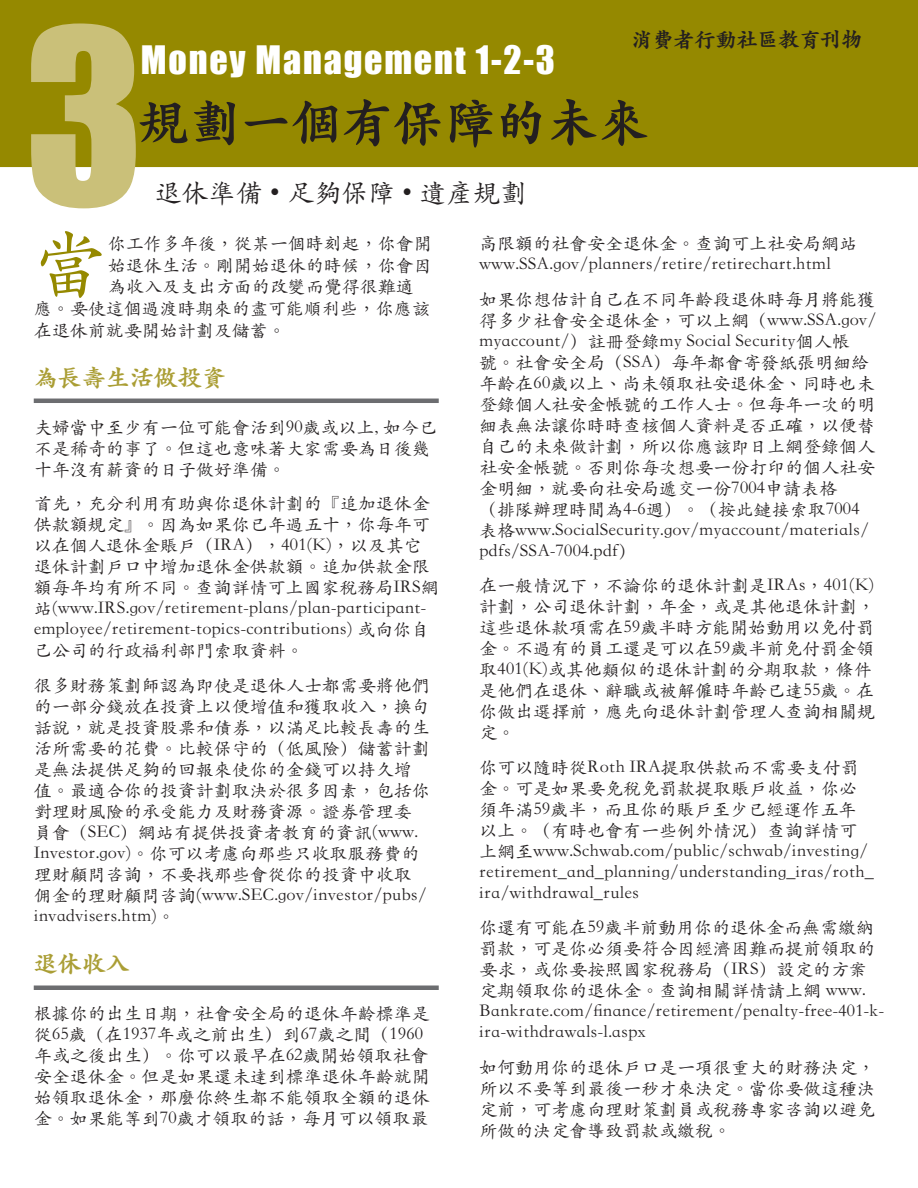
<style>
.page{position:relative;width:918px;height:1188px;background:#fff}
.page>*{position:absolute;margin:0;border:0;box-sizing:border-box;transform-origin:0 0}
.t1{font:225px "Impact";color:#cac079}
.Text_Ch{font:73.95px "ST Kaiti TC";color:#958900}
.t2{font:900 51px "ST Kaiti TC";color:#231f20}
.t3{font:36px "Impact";letter-spacing:.05em;color:#fff}
.t4{font:27px "ST Kaiti TC";color:#231f20}
.Subhead_Ch{font:900 24px "ST Kaiti TC";color:#aa9e35}
.t5{font:900 21px "ST Kaiti TC";color:#231f20}
.body_text__Ch{font:18px/21px "ST Kaiti TC";color:#231f20}
.Text_Ch-2{font:18px "ST Kaiti TC";color:#231f20}
.s1{font-family:"Gill Sans"}
</style>
<div class="page">
<div style="left:0;top:0;width:918px;height:166px;background:#958900"></div>
<div style="left:0;top:0;width:918px;height:167px;border:2px solid #958900"></div>
<hr style="left:34px;top:986px;width:405px;height:4px;background:#6c6d70">
<hr style="left:34px;top:399px;width:405px;height:4px;background:#6c6d70">
<p class="t1" style="left:25px;top:-58px;width:121px">3</p>
<p class="t5" style="left:632px;top:27px;width:232px">消費者行動社區教育刊物</p>
<p class="t3" style="left:141px;top:32px;width:416px">Money Management 1-2-3</p>
<p class="t2" style="left:138px;top:91px;width:511px">規劃一個有保障的未來</p>
<p class="t4" style="left:154px;top:176px;width:375px">退休準備 <span class="s1">•</span> 足夠保障 <span class="s1">•</span> 遺產規劃</p>
<p class="Text_Ch" style="left:34px;top:218px;width:75px">當</p>
<p class="Text_Ch-2" style="left:108px;top:232px;width:326px">你工作多年後，從某一個時刻起，你會開</p>
<p class="Text_Ch-2" style="left:108px;top:254px;width:326px">始退休生活。剛開始退休的時候，你會因</p>
<p class="Text_Ch-2" style="left:108px;top:276px;width:308px">為收入及支出方面的改變而覺得很難適</p>
<p class="Text_Ch-2" style="left:34px;top:297px;width:397px">應。要使這個過渡時期來的盡可能順利些，你應該</p>
<p class="Text_Ch-2" style="left:34px;top:319px;width:253px">在退休前就要開始計劃及儲蓄。</p>
<p class="Subhead_Ch" style="left:34px;top:362px;width:193px">為長壽生活做投資</p>
<p class="body_text__Ch" style="left:34px;top:416px;width:405px">夫婦當中至少有一位可能會活到90歲或以上, 如今已不是稀奇的事了。但這也意味著大家需要為日後幾十年沒有薪資的日子做好準備。</p>
<p class="body_text__Ch" style="left:34px;top:492px;width:407px">首先，充分利用有助與你退休計劃的『追加退休金供款額規定』。因為如果你已年過五十，你每年可以在個人退休金賬戶（IRA），401(K)，以及其它退休計劃戶口中增加退休金供款額。追加供款金限額每年均有所不同。查詢詳情可上國家稅務局IRS網站(www.IRS.gov/retirement-plans/plan-participant&shy;employee/retirement-topics-contributions) 或向你自己公司的行政福利部門索取資料。</p>
<p class="body_text__Ch" style="left:34px;top:674px;width:397px">很多財務策劃師認為即使是退休人士都需要將他們的一部分錢放在投資上以便增值和獲取收入，換句話說，就是投資股票和債券，以滿足比較長壽的生活所需要的花費。比較保守的（低風險）儲蓄計劃是無法提供足夠的回報來使你的金錢可以持久增值。最適合你的投資計劃取決於很多因素，包括你對理財風險的承受能力及財務資源。證券管理委員會（SEC）網站有提供投資者教育的資訊(www.<br>Investor.gov)。你可以考慮向那些只收取服務費的理財顧問咨詢，不要找那些會從你的投資中收取佣金的理財顧問咨詢(www.SEC.gov/investor/pubs/ invadvisers.htm)。</p>
<p class="Subhead_Ch" style="left:34px;top:948px;width:97px">退休收入</p>
<p class="body_text__Ch" style="left:34px;top:1002px;width:397px">根據你的出生日期，社會安全局的退休年齡標準是從65歲（在1937年或之前出生）到67歲之間（1960年或之後出生）。你可以最早在62歲開始領取社會安全退休金。但是如果還未達到標準退休年齡就開始領取退休金，那麼你終生都不能領取全額的退休金。如果能等到70歲才領取的話，每月可以領取最</p>
<p class="body_text__Ch" style="left:479px;top:233px;width:379px">高限額的社會安全退休金。查詢可上社安局網站www.SSA.gov/planners/retire/retirechart.html</p>
<p class="body_text__Ch" style="left:479px;top:288px;width:399px">如果你想估計自己在不同年齡段退休時每月將能獲得多少社會安全退休金，可以上網（www.SSA.gov/ myaccount/）註冊登錄my Social Security個人帳<br>號。社會安全局（SSA）每年都會寄發紙張明細給年齡在60歲以上、尚未領取社安退休金、同時也未登錄個人社安金帳號的工作人士。但每年一次的明細表無法讓你時時查核個人資料是否正確，以便替自己的未來做計劃，所以你應該即日上網登錄個人社安金帳號。否則你每次想要一份打印的個人社安金明細，就要向社安局遞交一份7004申請表格<br>（排隊辦理時間為4-6週）。（按此鏈接索取7004表格www.SocialSecurity.gov/myaccount/materials/ pdfs/SSA-7004.pdf）</p>
<p class="body_text__Ch" style="left:479px;top:575px;width:397px">在一般情況下，不論你的退休計劃是IRAs，401(K)計劃，公司退休計劃，年金，或是其他退休計劃，這些退休款項需在59歲半時方能開始動用以免付罰金。不過有的員工還是可以在59歲半前免付罰金領取401(K)或其他類似的退休計劃的分期取款，條件是他們在退休、辭職或被解僱時年齡已達55歲。在你做出選擇前，應先向退休計劃管理人查詢相關規定。</p>
<p class="body_text__Ch" style="left:479px;top:756px;width:396px">你可以隨時從Roth IRA提取供款而不需要支付罰金。可是如果要免稅免罰款提取賬戶收益，你必須年滿59歲半，而且你的賬戶至少已經運作五年以上。（有時也會有一些例外情況）查詢詳情可上網至www.Schwab.com/public/schwab/investing/ retirement_and_planning/understanding_iras/roth_ ira/withdrawal_rules</p>
<p class="body_text__Ch" style="left:479px;top:917px;width:406px">你還有可能在59歲半前動用你的退休金而無需繳納罰款，可是你必須要符合因經濟困難而提前領取的要求，或你要按照國家稅務局（IRS）設定的方案定期領取你的退休金。查詢相關詳情請上網 www.<br>Bankrate.com/finance/retirement/penalty-free-401-k&shy;ira-withdrawals-l.aspx</p>
<p class="body_text__Ch" style="left:479px;top:1056px;width:397px;text-align:justify">如何動用你的退休戶口是一項很重大的財務決定，所以不要等到最後一秒才來決定。當你要做這種決定前，可考慮向理財策劃員或稅務專家咨詢以避免所做的決定會導致罰款或繳稅。</p>
</div>
